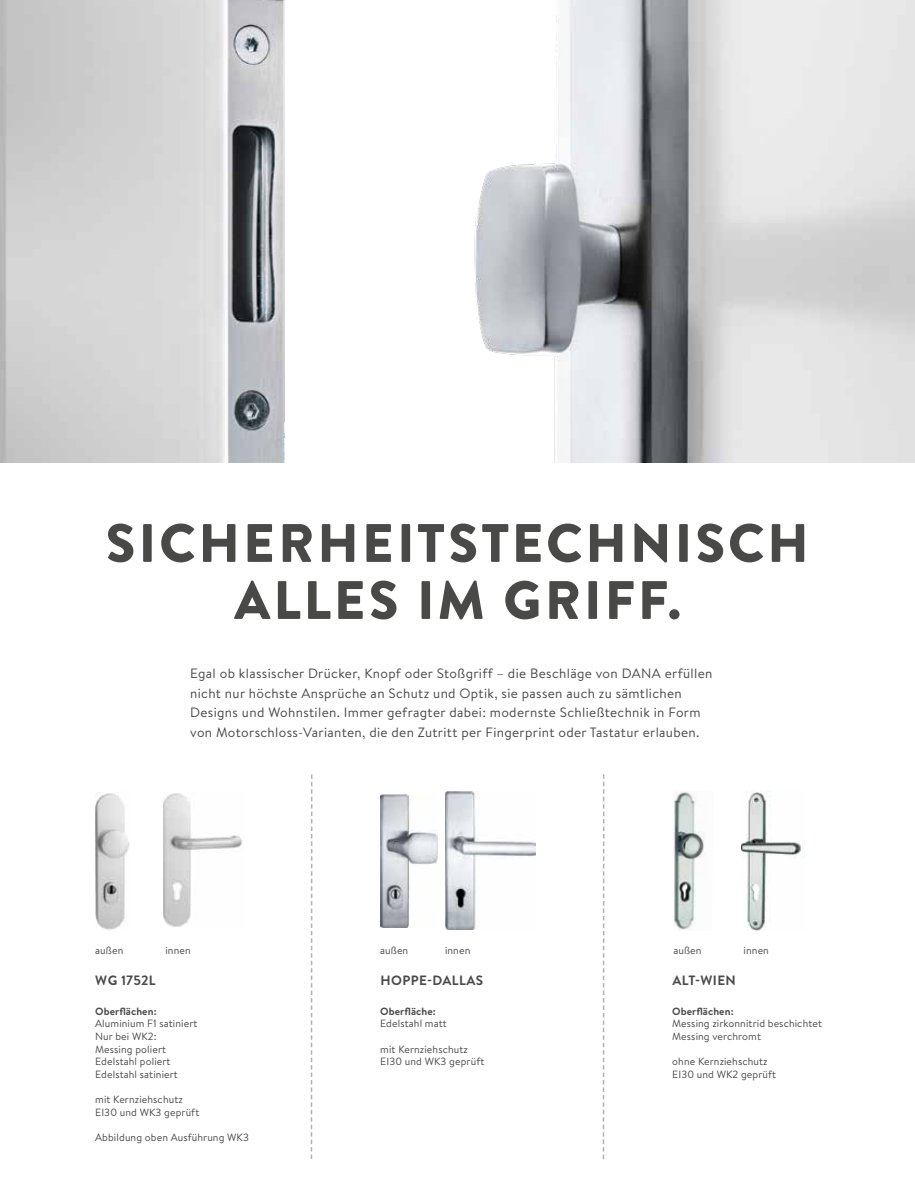
<style>
.page{position:relative;width:915px;height:1191px;background:#fff}
.page>*{position:absolute;margin:0;border:0;box-sizing:border-box;transform-origin:0 0}
.t1{font:900 54px/57px "Brandon Grotesque";letter-spacing:.055em;color:#494948;text-align:center}
.t2{font:13.5px/19.5px "Brandon Text";letter-spacing:.025em;color:#494948}
.t3{font:700 13.5px "Brandon Text";letter-spacing:.03em;color:#494948}
.t4{font:10.5px/12.6px "Brandon Text";letter-spacing:.01em;color:#494948}
.t5{font:700 10.5px "Brandon Text";letter-spacing:.01em;color:#494948}
</style>
<div class="page">
<img style="left:0;top:0;width:914px;height:463px">
<img style="left:380px;top:794px;width:57px;height:133px">
<img style="left:445px;top:791px;width:90px;height:139px">
<img style="left:674px;top:791px;width:30px;height:139px">
<img style="left:741px;top:790px;width:63px;height:141px">
<img style="left:95px;top:793px;width:35px;height:137px">
<img style="left:163px;top:793px;width:79px;height:134px">
<svg style="left:602px;top:774px;width:2px;height:385px"></svg>
<svg style="left:310px;top:774px;width:2px;height:385px"></svg>
<h1 class="t1" style="left:106px;top:515px;width:704px">SICHERHEITSTECHNISCH<br>ALLES IM GRIFF.</h1>
<p class="t2" style="left:190px;top:663px;width:523px">Egal ob klassischer Drücker, Knopf oder Stoßgriff – die Beschläge von DANA erfüllen nicht nur höchste Ansprüche an Schutz und Optik, sie passen auch zu sämtlichen Designs und Wohnstilen. Immer gefragter dabei: modernste Schließtechnik in Form von Motorschloss-Varianten, die den Zutritt per Fingerprint oder Tastatur erlauben.</p>
<p class="t4" style="left:95px;top:943px;width:30px">außen</p>
<p class="t4" style="left:165px;top:943px;width:27px">innen</p>
<p class="t4" style="left:380px;top:943px;width:30px">außen</p>
<p class="t4" style="left:445px;top:943px;width:27px">innen</p>
<p class="t4" style="left:673px;top:943px;width:30px">außen</p>
<p class="t4" style="left:743px;top:943px;width:27px">innen</p>
<p class="t3" style="left:95px;top:971px;width:62px">WG 1752L</p>
<p class="t3" style="left:380px;top:971px;width:104px">HOPPE-DALLAS</p>
<p class="t3" style="left:672px;top:971px;width:65px">ALT-WIEN</p>
<p class="t5" style="left:95px;top:1003px;width:63px">Oberflächen:</p>
<p class="t4" style="left:95px;top:1017px;width:104px">Aluminium F1 satiniert<br>Nur bei WK2:<br>Messing poliert<br>Edelstahl poliert<br>Edelstahl satiniert</p>
<p class="t4" style="left:95px;top:1092px;width:106px">mit Kernziehschutz<br>EI30 und WK3 geprüft</p>
<p class="t4" style="left:95px;top:1130px;width:155px">Abbildung oben Ausführung WK3</p>
<p class="t5" style="left:380px;top:1003px;width:57px">Oberfläche:</p>
<p class="t4" style="left:380px;top:1017px;width:68px">Edelstahl matt</p>
<p class="t4" style="left:380px;top:1042px;width:106px">mit Kernziehschutz<br>EI30 und WK3 geprüft</p>
<p class="t5" style="left:672px;top:1003px;width:63px">Oberflächen:</p>
<p class="t4" style="left:672px;top:1017px;width:151px">Messing zirkonnitrid beschichtet<br>Messing verchromt</p>
<p class="t4" style="left:672px;top:1054px;width:105px">ohne Kernziehschutz<br>EI30 und WK2 geprüft</p>
</div>
